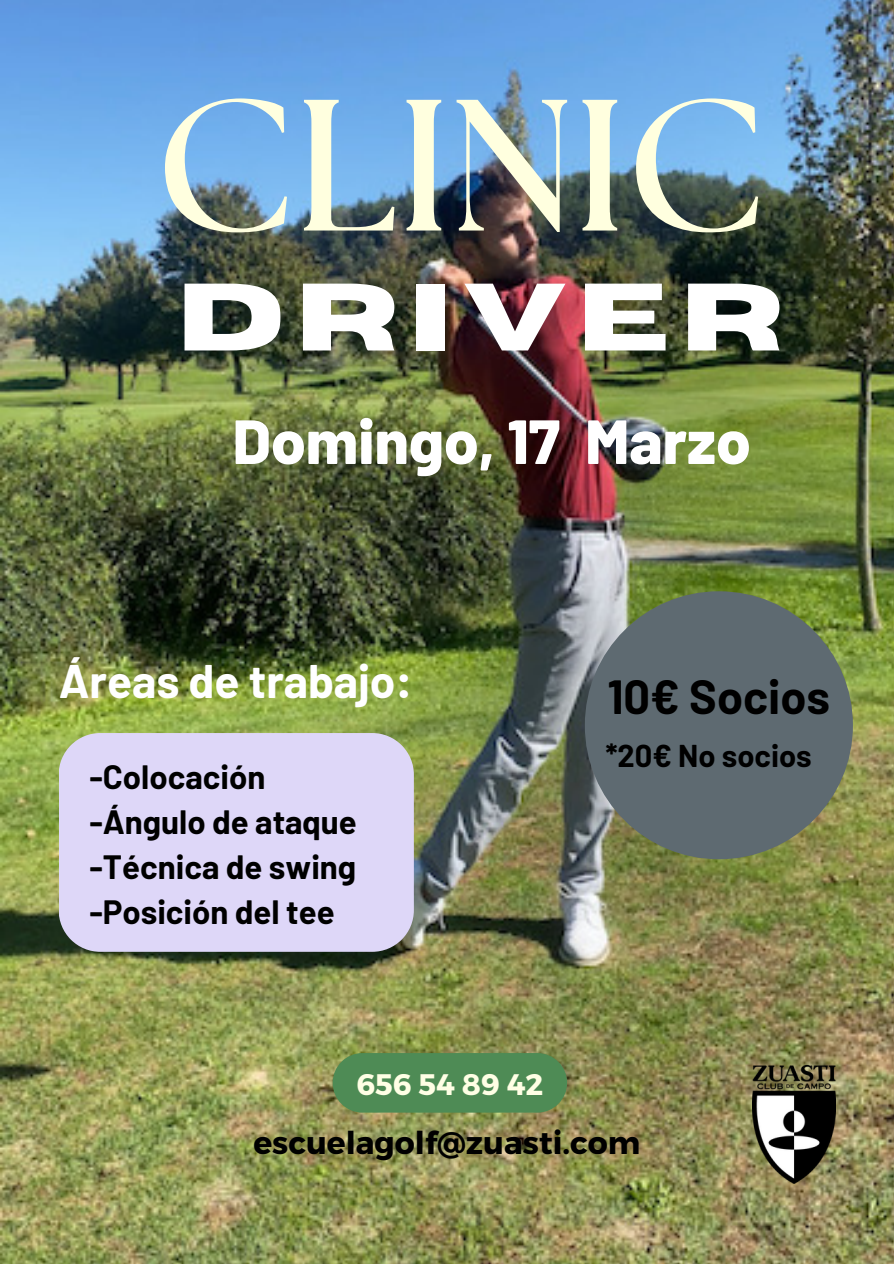
<style>
.page{position:relative;width:894px;height:1264px;background:#fff}
.page>*{position:absolute;margin:0;border:0;box-sizing:border-box;transform-origin:0 0}
.t1{font:700 186.6px "The Seasons";color:#ffffdf}
.t2{font:700 95.4px "Horizon";letter-spacing:.12em;color:#fff}
.t3{font:800 62.25px "Barlow";color:#fff}
.t4{font:700 46.8px "Barlow";color:#000}
.t5{font:700 45.9px "Barlow";color:#fff}
.t6{font:700 32.85px "Barlow";color:#000}
.t7{font:700 31.35px "Montserrat";color:#000}
.t8{font:700 30.75px "Barlow";color:#000}
.t9{font:700 29.7px "Montserrat";color:#ffffe5}
</style>
<div class="page">
<img style="left:0;top:0;width:893px;height:1263px">
<div style="left:584px;top:591px;width:268px;height:268px;background:#5e6a71;border-radius:50%"></div>
<div style="left:59px;top:733px;width:354px;height:218px;background:#ded7f8"></div>
<img style="left:752px;top:1065px;width:83px;height:118px">
<div style="left:332px;top:1053px;width:235px;height:59px;background:#4e8b55;border-radius:30px"></div>
<h3 class="t1" style="left:155px;top:81px;width:612px">CLINIC</h3>
<p class="t2" style="left:177px;top:270px;width:607px">DRIVER</p>
<p class="t3" style="left:232px;top:402px;width:519px">Domingo, 17 Marzo</p>
<p class="t5" style="left:59px;top:652px;width:355px">Áreas de trabajo:</p>
<p class="t6" style="left:89px;top:756px;width:177px">-Colocación</p>
<h4 class="t6" style="left:89px;top:801px;width:269px">-Ángulo de ataque</h4>
<p class="t6" style="left:89px;top:846px;width:268px">-Técnica de swing</p>
<h5 class="t6" style="left:89px;top:891px;width:247px">-Posición del tee</h5>
<h4 class="t9" style="left:356px;top:1064px;width:188px">656 54 89 42</h4>
<p class="t4" style="left:607px;top:667px;width:224px">10€ Socios</p>
<p class="t8" style="left:605px;top:736px;width:208px">*20€ No socios</p>
<h2 class="t7" style="left:253px;top:1122px;width:388px">escuelagolf@zuasti.com</h2>
</div>
